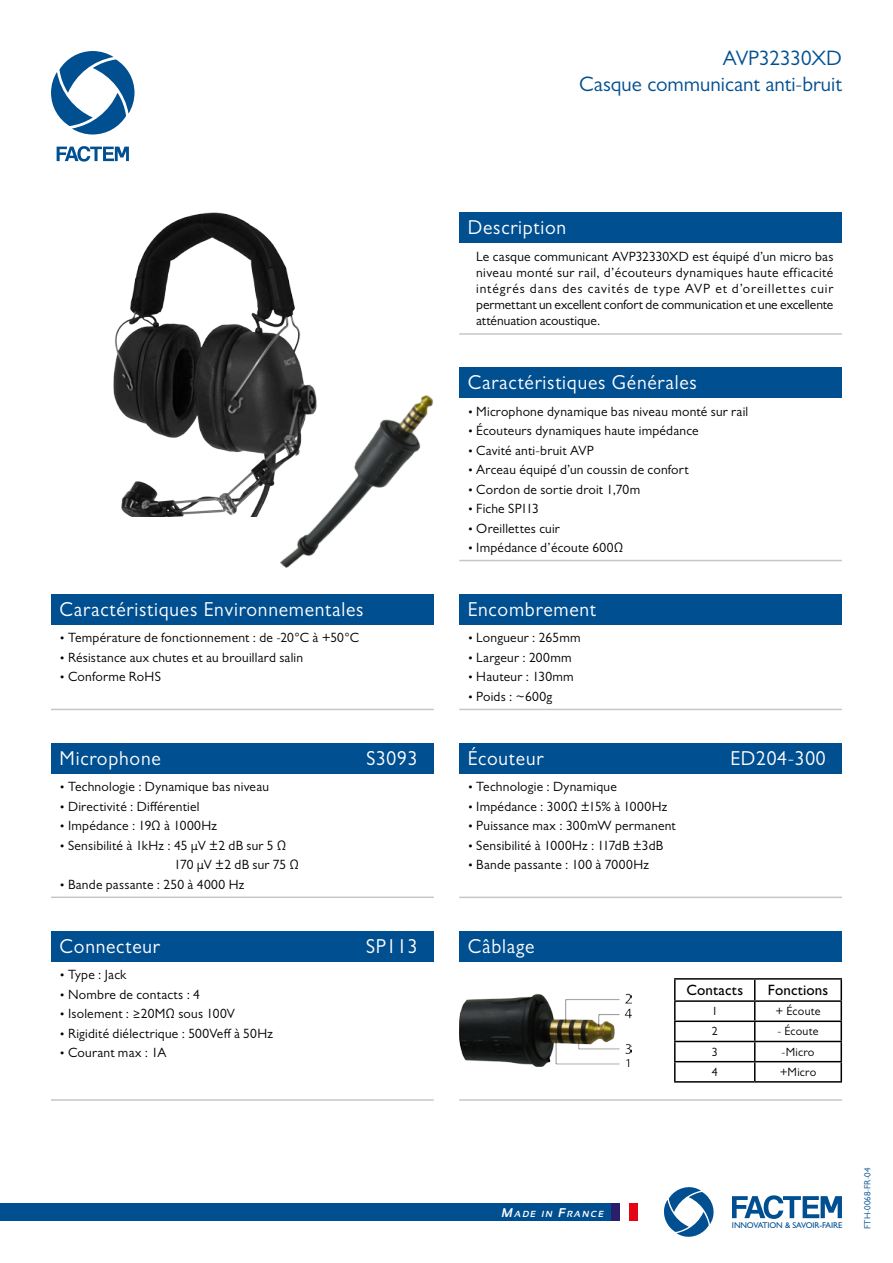
<style>
.page{position:relative;width:893px;height:1263px;background:#fff}
.page>*{position:absolute;margin:0;border:0;box-sizing:border-box;transform-origin:0 0}
.t1{font:21px/25.2px "Gill Sans MT Std";color:#004f91;text-align:right}
.t2{font:20.25px "Gill Sans MT Std";letter-spacing:.04em;color:#fff;scale:.96 1}
.t3{font:500 15px "Gill Sans MT Std";letter-spacing:.005em;color:#000}
.t4{font:13.5px/16.2px "Gill Sans MT Std";letter-spacing:.015em;color:#000;text-align:justify}
.t5{font:12px "Gill Sans MT Std";letter-spacing:.02em;color:#000}
.t6{font:9px "Gill Sans MT Std";color:#004f91}
.t7{font:italic 700 8.85px "Sansation";letter-spacing:.17em;color:#fff}
.t8{font:500 8.4px "Gill Sans MT Std";letter-spacing:-.01em;color:#004f91}
.s1{font-style:italic;font-size:12px}
.s2{font-size:12.6px}
</style>
<div class="page">
<div style="left:0;top:1203px;width:638px;height:17px;background:#004f91"></div>
<div style="left:611px;top:1203px;width:9px;height:17px;background:#291f6b"></div>
<div style="left:620px;top:1203px;width:9px;height:17px;background:#fff"></div>
<div style="left:629px;top:1203px;width:9px;height:17px;background:#e30613"></div>
<svg style="left:57px;top:146px;width:72px;height:16px"></svg>
<svg style="left:51px;top:51px;width:83px;height:83px"></svg>
<svg style="left:664px;top:1187px;width:50px;height:50px"></svg>
<svg style="left:732px;top:1195px;width:110px;height:24px"></svg>
<div style="left:459px;top:213px;width:383px;height:30px;background:#004f91"></div>
<hr style="left:459px;top:333px;width:383px;height:2px;background:#c6c6c6">
<div style="left:459px;top:367px;width:383px;height:31px;background:#004f91"></div>
<hr style="left:459px;top:560px;width:383px;height:1px;background:#c6c6c6">
<div style="left:51px;top:594px;width:383px;height:31px;background:#004f91"></div>
<hr style="left:51px;top:709px;width:383px;height:1px;background:#c6c6c6">
<div style="left:459px;top:743px;width:383px;height:30px;background:#004f91"></div>
<hr style="left:459px;top:897px;width:383px;height:1px;background:#c6c6c6">
<div style="left:51px;top:743px;width:383px;height:30px;background:#004f91"></div>
<hr style="left:51px;top:896px;width:383px;height:2px;background:#c6c6c6">
<div style="left:459px;top:594px;width:383px;height:31px;background:#004f91"></div>
<hr style="left:459px;top:709px;width:383px;height:1px;background:#c6c6c6">
<img style="left:113px;top:212px;width:189px;height:305px">
<img style="left:273px;top:372px;width:160px;height:196px">
<div style="left:459px;top:931px;width:383px;height:30px;background:#004f91"></div>
<hr style="left:459px;top:1099px;width:383px;height:2px;background:#c6c6c6">
<div style="left:51px;top:931px;width:383px;height:30px;background:#004f91"></div>
<hr style="left:51px;top:1099px;width:383px;height:2px;background:#c6c6c6">
<hr style="left:674px;top:978px;width:81px;height:2px;background:#000">
<hr style="left:674px;top:980px;width:2px;height:20px;background:#000">
<hr style="left:755px;top:978px;width:87px;height:2px;background:#000">
<hr style="left:840px;top:980px;width:2px;height:20px;background:#000">
<hr style="left:674px;top:1000px;width:81px;height:2px;background:#000">
<hr style="left:755px;top:1000px;width:87px;height:2px;background:#000">
<hr style="left:674px;top:1020px;width:81px;height:2px;background:#000">
<hr style="left:755px;top:1020px;width:87px;height:2px;background:#000">
<hr style="left:674px;top:1041px;width:81px;height:1px;background:#000">
<hr style="left:755px;top:1041px;width:87px;height:1px;background:#000">
<hr style="left:674px;top:1061px;width:81px;height:1px;background:#000">
<svg style="left:674px;top:1002px;width:2px;height:79px"></svg>
<hr style="left:755px;top:1061px;width:87px;height:1px;background:#000">
<svg style="left:754px;top:980px;width:1px;height:101px"></svg>
<svg style="left:840px;top:1002px;width:2px;height:79px"></svg>
<hr style="left:674px;top:1081px;width:81px;height:1px;background:#000">
<hr style="left:755px;top:1081px;width:87px;height:1px;background:#000">
<img style="left:459px;top:994px;width:173px;height:73px">
<h1 class="t1" style="left:579px;top:45px;width:264px">AVP32330XD<br>Casque communicant anti-bruit</h1>
<h2 class="t2" style="left:468px;top:216px;width:104px">Description</h2>
<p class="t4" style="left:476px;top:248px;width:359px">Le casque communicant AVP32330XD est équipé d’un micro bas niveau monté sur rail, d’écouteurs dynamiques haute efficacité intégrés dans des cavités de type AVP et d’oreillettes cuir permettant un excellent confort de communication et une excellente atténuation acoustique.</p>
<h2 class="t2" style="left:60px;top:597px;width:318px">Caractéristiques Environnementales</h2>
<p class="t4" style="left:60px;top:630px;width:301px"><span class="s1">•</span> Température de fonctionnement : de -20°C à +50°C</p>
<p class="t4" style="left:60px;top:649px;width:245px"><span class="s1">•</span> Résistance aux chutes et au brouillard salin</p>
<p class="t4" style="left:60px;top:669px;width:103px"><span class="s1">•</span> Conforme RoHS</p>
<h2 class="t2" style="left:468px;top:370px;width:240px">Caractéristiques Générales</h2>
<p class="t4" style="left:468px;top:403px;width:282px"><span class="s1">•</span> Microphone dynamique bas niveau monté sur rail</p>
<p class="t4" style="left:468px;top:422px;width:233px"><span class="s1">•</span> Écouteurs dynamiques haute impédance</p>
<p class="t4" style="left:468px;top:442px;width:128px"><span class="s1">•</span> Cavité anti-bruit AVP</p>
<p class="t4" style="left:468px;top:461px;width:223px"><span class="s1">•</span> Arceau équipé d’un coussin de confort</p>
<p class="t4" style="left:468px;top:481px;width:174px"><span class="s1">•</span> Cordon de sortie droit 1,70m</p>
<p class="t4" style="left:468px;top:500px;width:73px"><span class="s1">•</span> Fiche SP113</p>
<p class="t4" style="left:468px;top:520px;width:94px"><span class="s1">•</span> Oreillettes cuir</p>
<p class="t4" style="left:468px;top:539px;width:157px"><span class="s1">•</span> Impédance d’écoute 600Ω</p>
<h2 class="t2" style="left:468px;top:597px;width:135px">Encombrement</h2>
<p class="t4" style="left:468px;top:630px;width:114px"><span class="s1">•</span> Longueur : 265mm</p>
<p class="t4" style="left:468px;top:649px;width:105px"><span class="s1">•</span> Largeur : 200mm</p>
<p class="t4" style="left:468px;top:669px;width:107px"><span class="s1">•</span> Hauteur : 130mm</p>
<p class="t4" style="left:468px;top:688px;width:86px"><span class="s1">•</span> Poids : ~600g</p>
<h2 class="t2" style="left:60px;top:746px;width:107px">Microphone</h2>
<p class="t4" style="left:60px;top:778px;width:211px"><span class="s1">•</span> Technologie : Dynamique bas niveau</p>
<p class="t4" style="left:60px;top:798px;width:142px"><span class="s1">•</span> Directivité : Différentiel</p>
<p class="t4" style="left:60px;top:817px;width:159px"><span class="s1">•</span> Impédance : 19Ω à 1000Hz</p>
<p class="t4" style="left:174px;top:835px;width:126px;line-height:19.5px;text-indent:-115px"><span class="s1">•</span> Sensibilité à 1kHz : 45 μV ±2 dB sur 5 Ω<br>170 μV ±2 dB sur 75 Ω</p>
<p class="t4" style="left:60px;top:876px;width:186px"><span class="s1">•</span> Bande passante : 250 à 4000 Hz</p>
<h2 class="t2" style="left:468px;top:746px;width:80px">Écouteur</h2>
<p class="t4" style="left:468px;top:778px;width:151px"><span class="s1">•</span> Technologie : Dynamique</p>
<p class="t4" style="left:468px;top:798px;width:201px"><span class="s1">•</span> Impédance : 300Ω ±15% à 1000Hz</p>
<p class="t4" style="left:468px;top:817px;width:210px"><span class="s1">•</span> Puissance max : 300mW permanent</p>
<p class="t4" style="left:468px;top:837px;width:197px"><span class="s1">•</span> Sensibilité à 1000Hz : 117dB ±3dB</p>
<p class="t4" style="left:468px;top:856px;width:183px"><span class="s1">•</span> Bande passante : 100 à 7000Hz</p>
<h2 class="t2" style="left:366px;top:746px;width:55px">S3093</h2>
<h2 class="t2" style="left:730px;top:746px;width:101px">ED204-300</h2>
<h2 class="t2" style="left:366px;top:934px;width:55px">SP113</h2>
<h2 class="t2" style="left:60px;top:934px;width:106px">Connecteur</h2>
<h2 class="t2" style="left:468px;top:934px;width:71px">Câblage</h2>
<p class="t4" style="left:60px;top:966px;width:68px"><span class="s1">•</span> Type : Jack</p>
<p class="t4" style="left:60px;top:986px;width:142px"><span class="s1">•</span> Nombre de contacts : 4</p>
<p class="t4" style="left:60px;top:1005px;width:177px"><span class="s1">•</span> Isolement : ≥20MΩ sous 100V</p>
<p class="t4" style="left:60px;top:1025px;width:215px"><span class="s1">•</span> Rigidité diélectrique : 500Veff à 50Hz</p>
<p class="t4" style="left:60px;top:1044px;width:109px"><span class="s1">•</span> Courant max : 1A</p>
<p class="t3" style="left:686px;top:981px;width:58px">Contacts</p>
<p class="t3" style="left:768px;top:981px;width:62px">Fonctions</p>
<p class="t5" style="left:712px;top:1004px;width:7px">1</p>
<p class="t5" style="left:775px;top:1004px;width:47px">+ Écoute</p>
<p class="t5" style="left:712px;top:1024px;width:7px">2</p>
<p class="t5" style="left:777px;top:1024px;width:43px">- Écoute</p>
<p class="t5" style="left:712px;top:1044px;width:7px">3</p>
<p class="t5" style="left:781px;top:1044px;width:35px">-Micro</p>
<p class="t5" style="left:712px;top:1065px;width:7px">4</p>
<p class="t5" style="left:780px;top:1065px;width:38px">+Micro</p>
<p class="t7" style="left:502px;top:1208px;width:103px"><span class="s2">M</span>ADE IN <span class="s2">F</span>RANCE</p>
<p class="t8" style="left:732px;top:1220px;width:112px">INNOVATION &amp; SAVOIR-FAIRE</p>
<p class="t6" style="left:862px;top:1229px;width:63px;rotate:-90deg">FTH-0068-FR-04</p>
</div>
